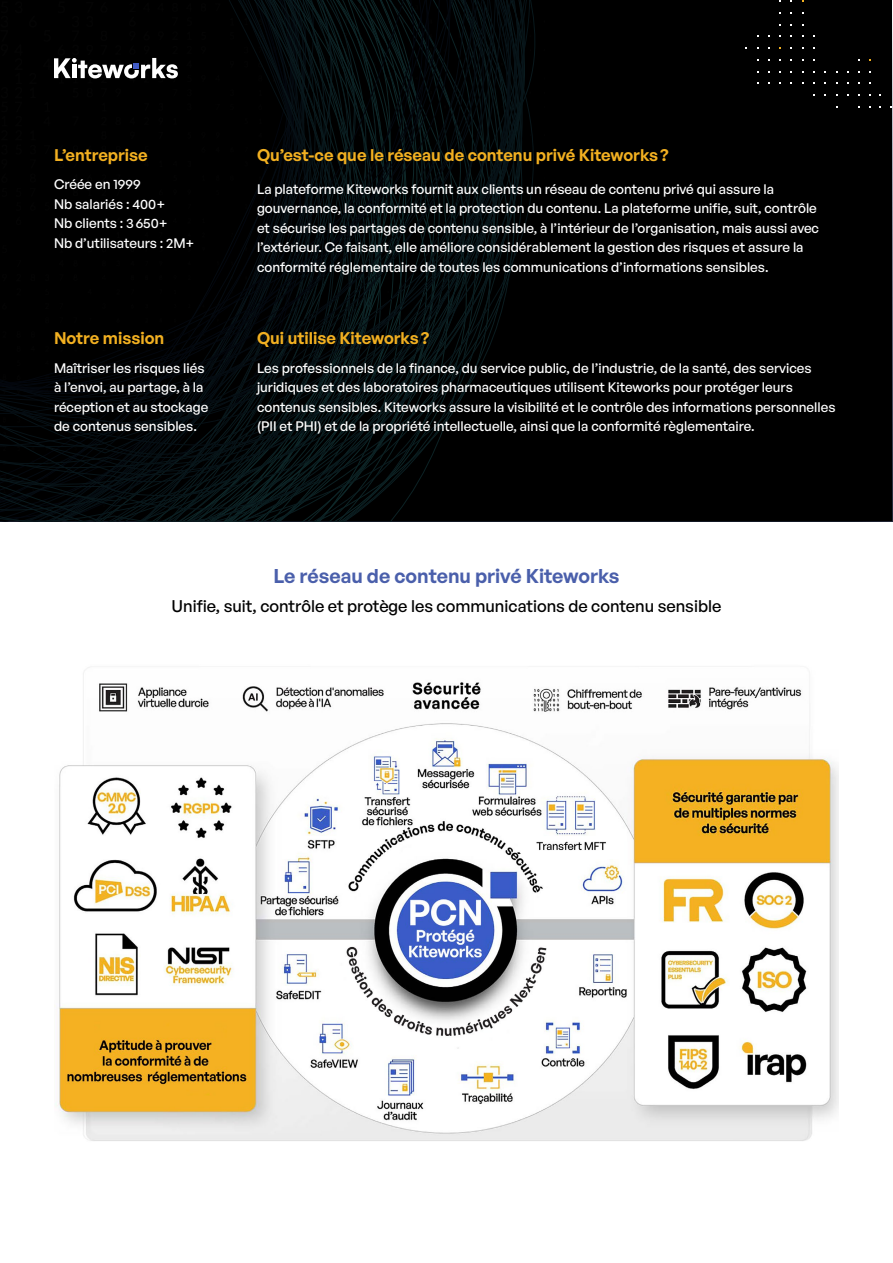
<style>
.page{position:relative;width:893px;height:1263px;background:#fff}
.page>*{position:absolute;margin:0;border:0;box-sizing:border-box;transform-origin:0 0}
.t1{font:600 19.5px "General Sans";color:#4a5fab}
.t2{font:600 16.5px "General Sans";color:#f2b021}
.t3{font:500 16.5px "General Sans";color:#000}
.t4{font:500 13.5px/19.5px "General Sans";color:#fff}
</style>
<div class="page">
<img style="left:54px;top:667px;width:785px;height:474px">
<svg style="left:0;top:0;width:893px;height:521px;fill:#000"></svg>
<svg style="left:54px;top:58px;width:124px;height:20px"></svg>
<p class="t2" style="left:54px;top:144px;width:95px">L’entreprise</p>
<p class="t4" style="left:54px;top:174px;width:142px">Créée en 1999<br>Nb salariés : 400+<br>Nb clients : 3650+<br>Nb d’utilisateurs : 2M+</p>
<p class="t2" style="left:54px;top:328px;width:112px">Notre mission</p>
<p class="t4" style="left:54px;top:358px;width:156px">Maîtriser les risques liés à l’envoi, au partage, à la réception et au stockage de contenus sensibles.</p>
<p class="t2" style="left:257px;top:144px;width:413px">Qu’est-ce que le réseau de contenu privé Kiteworks?</p>
<p class="t4" style="left:257px;top:179px;width:563px">La plateforme Kiteworks fournit aux clients un réseau de contenu privé qui assure la gouvernance, la conformité et la protection du contenu. La plateforme unifie, suit, contrôle et sécurise les partages de contenu sensible, à l’intérieur de l’organisation, mais aussi avec l’extérieur. Ce faisant, elle améliore considérablement la gestion des risques et assure la conformité réglementaire de toutes les communications d’informations sensibles.</p>
<p class="t2" style="left:257px;top:328px;width:174px">Qui utilise Kiteworks?</p>
<p class="t4" style="left:257px;top:358px;width:580px">Les professionnels de la finance, du service public, de l’industrie, de la santé, des services juridiques et des laboratoires pharmaceutiques utilisent Kiteworks pour protéger leurs contenus sensibles. Kiteworks assure la visibilité et le contrôle des informations personnelles (PII et PHI) et de la propriété intellectuelle, ainsi que la conformité règlementaire.</p>
<h1 class="t1" style="left:273px;top:564px;width:348px">Le réseau de contenu privé Kiteworks</h1>
<p class="t3" style="left:172px;top:595px;width:551px">Unifie, suit, contrôle et protège les communications de contenu sensible</p>
</div>
